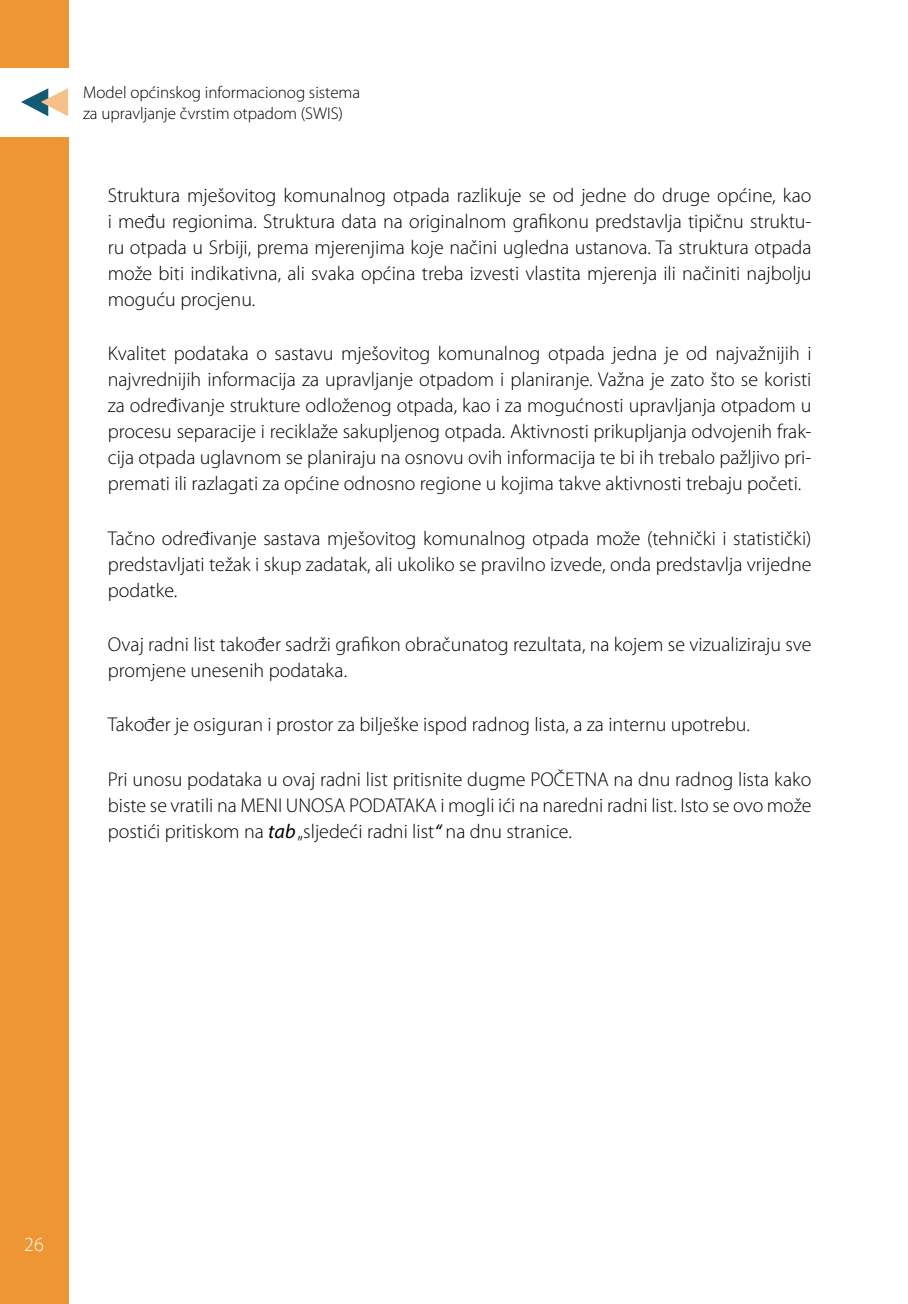
<style>
.page{position:relative;width:908px;height:1304px;background:#fff}
.page>*{position:absolute;margin:0;border:0;box-sizing:border-box;transform-origin:0 0}
.t1{font:300 20px/26px "Myriad Pro";color:#000;text-align:justify}
.t2{font:300 20px "Myriad Pro";color:#fff}
.t3{font:300 17px/20.4px "Myriad Pro";color:#000}
.s1{font-weight:400;font-style:italic}
</style>
<div class="page">
<div style="left:0;top:0;width:68px;height:1304px;background:#ee9534"></div>
<div style="left:0;top:68px;width:73px;height:68px;background:#fff"></div>
<svg style="left:21px;top:88px;width:47px;height:28px"></svg>
<p class="t3" style="left:83px;top:82px;width:278px">Model općinskog informacionog sistema za upravljanje čvrstim otpadom (SWIS)</p>
<p class="t1" style="left:108px;top:182px;width:705px">Struktura mješovitog komunalnog otpada razlikuje se od jedne do druge općine, kao i među regionima. Struktura data na originalnom grafikonu predstavlja tipičnu struktu&shy;ru otpada u Srbiji, prema mjerenjima koje načini ugledna ustanova. Ta struktura otpada može biti indikativna, ali svaka općina treba izvesti vlastita mjerenja ili načiniti najbolju moguću procjenu.</p>
<p class="t1" style="left:108px;top:341px;width:705px">Kvalitet podataka o sastavu mješovitog komunalnog otpada jedna je od najvažnijih i najvrednijih informacija za upravljanje otpadom i planiranje. Važna je zato što se koristi za određivanje strukture odloženog otpada, kao i za mogućnosti upravljanja otpadom u procesu separacije i reciklaže sakupljenog otpada. Aktivnosti prikupljanja odvojenih frak&shy;cija otpada uglavnom se planiraju na osnovu ovih informacija te bi ih trebalo pažljivo pri&shy;premati ili razlagati za općine odnosno regione u kojima takve aktivnosti trebaju početi.</p>
<p class="t1" style="left:108px;top:525px;width:705px">Tačno određivanje sastava mješovitog komunalnog otpada može (tehnički i statistički) predstavljati težak i skup zadatak, ali ukoliko se pravilno izvede, onda predstavlja vrijedne podatke.</p>
<p class="t1" style="left:108px;top:631px;width:704px">Ovaj radni list također sadrži grafikon obračunatog rezultata, na kojem se vizualiziraju sve promjene unesenih podataka.</p>
<p class="t1" style="left:108px;top:712px;width:643px">Također je osiguran i prostor za bilješke ispod radnog lista, a za internu upotrebu.</p>
<p class="t1" style="left:108px;top:766px;width:704px">Pri unosu podataka u ovaj radni list pritisnite dugme POČETNA na dnu radnog lista kako biste se vratili na MENI UNOSA PODATAKA i mogli ići na naredni radni list. Isto se ovo može postići pritiskom na <span class="s1">tab</span> „sljedeći radni list<span class="s1">“</span> na dnu stranice.</p>
<p class="t2" style="left:24px;top:1232px;width:21px">26</p>
</div>
